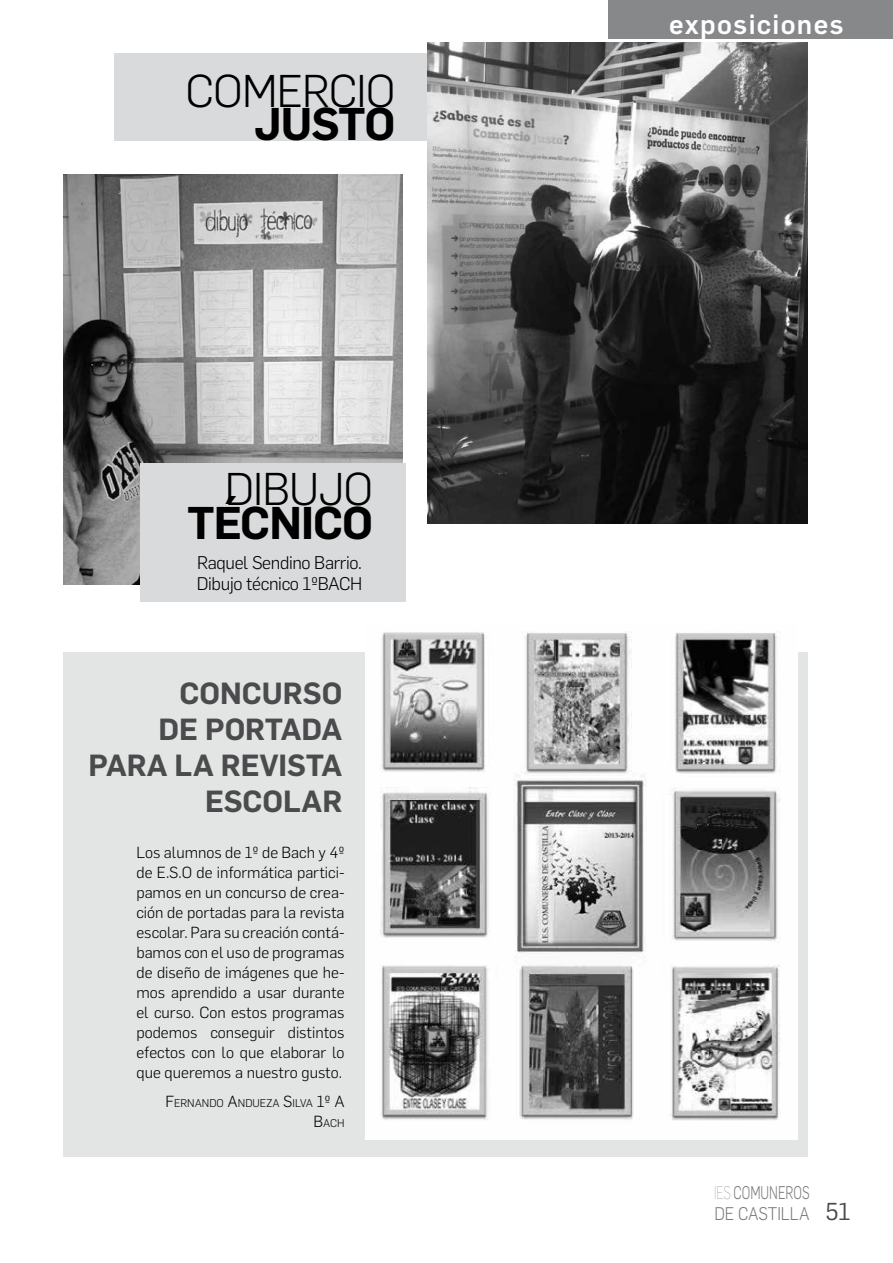
<style>
.page{position:relative;width:893px;height:1263px;background:#fff}
.page>*{position:absolute;margin:0;border:0;box-sizing:border-box;transform-origin:0 0}
.t1{font:300 45px "Flama";letter-spacing:-.02em;color:#000}
.t2{font:600 45px "Flama";letter-spacing:-.02em;color:#000}
.t3{font:600 30px/36px "Flama";color:#4b4b4d;text-align:right}
.t4{font:500 27px "Flama";letter-spacing:.05em;color:#fff}
.t5{font:24px "Flama";color:#4b4b4d}
.t6{font:300 18px/21px "Flama";letter-spacing:-.02em;color:#000}
.t7{font:300 18px/21.6px "Flama";color:#7b7c7e;scale:.72 1}
.t8{font:300 15.75px/20.1px "Flama";color:#000;text-align:justify}
.t9{font:300 10.95px/20.1px "Flama";letter-spacing:-.04em;color:#000;text-align:right}
.s1{font-size:15.75px}
.s2{font-weight:100}
</style>
<div class="page">
<div style="left:64px;top:652px;width:744px;height:505px;background:#e3e4e4"></div>
<div style="left:115px;top:53px;width:325px;height:87px;background:#d9dadb"></div>
<img style="left:428px;top:43px;width:380px;height:480px">
<img style="left:64px;top:174px;width:338px;height:410px">
<div style="left:140px;top:463px;width:266px;height:139px;background:#d9dadb"></div>
<img style="left:365px;top:631px;width:432px;height:509px">
<div style="left:608px;top:0;width:285px;height:38px;background:#87888a"></div>
<h1 class="t1" style="left:186px;top:60px;width:211px">COMERCIO</h1>
<h1 class="t2" style="left:254px;top:92px;width:143px">JUSTO</h1>
<h1 class="t1" style="left:225px;top:459px;width:150px">DIBUJO</h1>
<h1 class="t2" style="left:187px;top:490px;width:188px">TÉCNICO</h1>
<p class="t6" style="left:197px;top:551px;width:167px">Raquel Sendino Barrio.<br>Dibujo técnico 1ºBACH</p>
<h2 class="t3" style="left:89px;top:673px;width:255px">CONCURSO<br>DE PORTADA<br>PARA LA REVISTA<br>ESCOLAR</h2>
<p class="t8" style="left:136px;top:841px;width:210px">Los alumnos de 1º de Bach y 4º de E.S.O de informática partici&shy;pamos en un concurso de crea&shy;ción de portadas para la revista escolar. Para su creación contá&shy;bamos con el uso de programas de diseño de imágenes que he&shy;mos aprendido a usar durante el curso. Con estos programas podemos conseguir distintos efectos con lo que elaborar lo que queremos a nuestro gusto.</p>
<p class="t9" style="left:165px;top:1092px;width:17px"><span class="s1">F</span>ERNANDO</p>
<p class="t9" style="left:228px;top:1092px;width:118px"><span class="s1">A</span>NDUEZA <span class="s1">S</span>I LVA <span class="s1">1º A<br>B</span>ACH</p>
<h3 class="t4" style="left:669px;top:5px;width:176px">exposiciones</h3>
<p class="t7" style="left:714px;top:1180px;width:134px"><span class="s2">IES</span> COMUNEROS<br>DE CASTILLA</p>
<h3 class="t5" style="left:825px;top:1195px;width:27px">51</h3>
</div>
